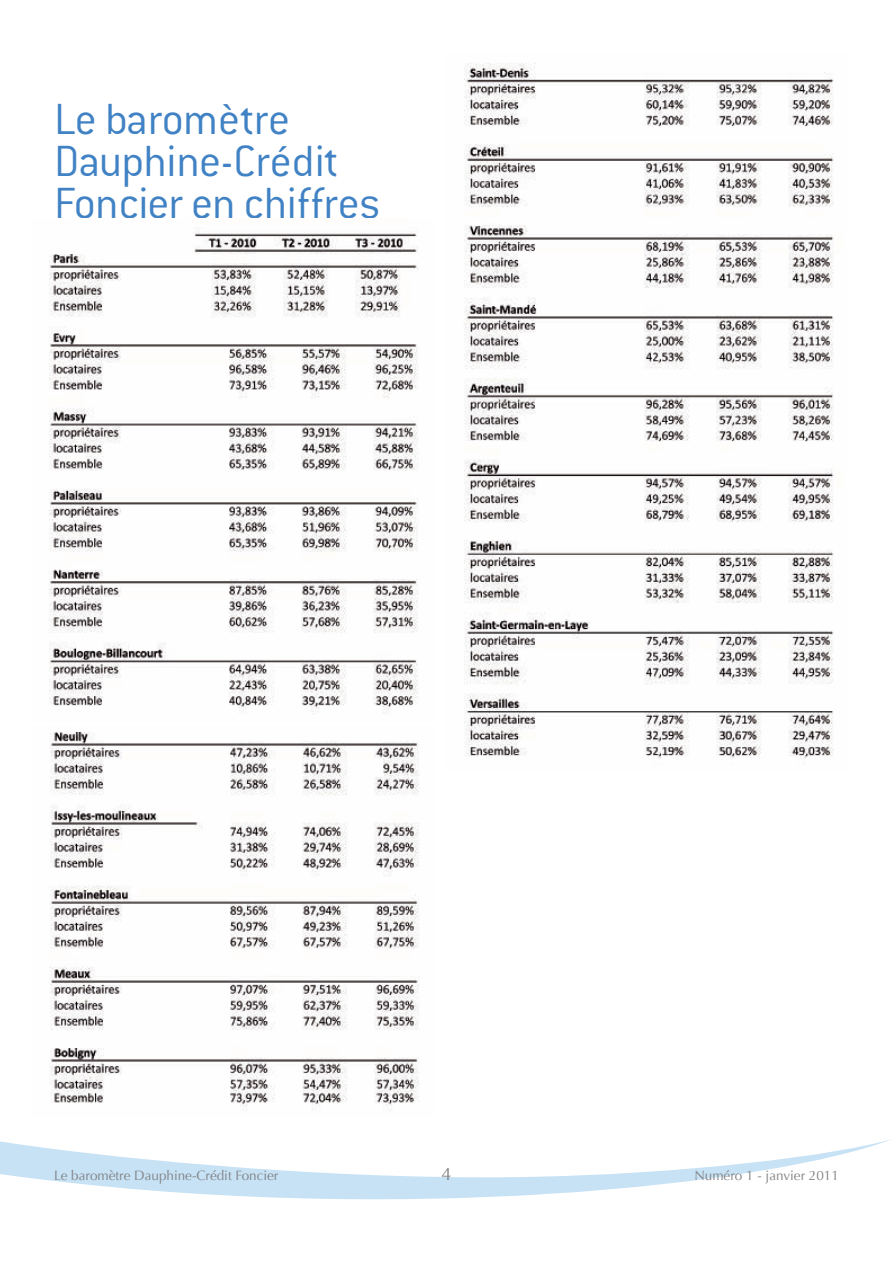
<style>
.page{position:relative;width:893px;height:1263px;background:#fff}
.page>*{position:absolute;margin:0;border:0;box-sizing:border-box;transform-origin:0 0}
.t1{font:300 48px/42px "Conduit ITC";letter-spacing:-.01em;color:#4082c4}
.t2{font:18px "Optima";color:#808285}
.t3{font:13.5px "Optima";color:#808285}
</style>
<div class="page">
<svg style="left:0;top:1139px;width:891px;height:61px"></svg>
<img style="left:464px;top:63px;width:370px;height:696px">
<img style="left:49px;top:227px;width:369px;height:487px">
<img style="left:50px;top:732px;width:369px;height:379px">
<h1 class="t1" style="left:54px;top:98px;width:328px">Le baromètre<br>Dauphine-Crédit<br>Foncier en chiffres</h1>
<p class="t3" style="left:54px;top:1168px;width:226px">Le baromètre Dauphine-Crédit Foncier</p>
<h2 class="t2" style="left:441px;top:1164px;width:12px">4</h2>
<p class="t3" style="left:694px;top:1168px;width:146px">Numéro 1 - janvier 2011</p>
</div>
